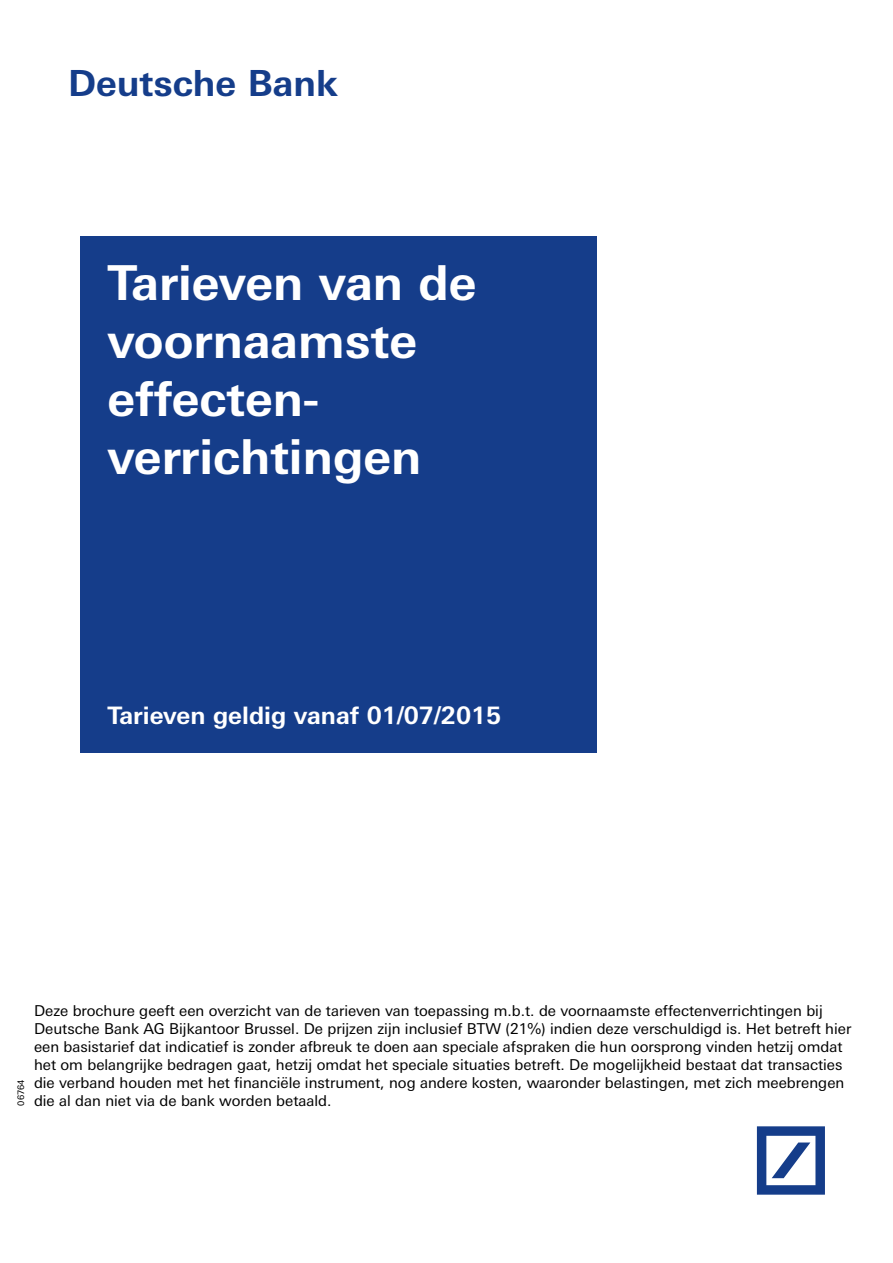
<style>
.page{position:relative;width:893px;height:1263px;background:#fff}
.page>*{position:absolute;margin:0;border:0;box-sizing:border-box;transform-origin:0 0}
.t1{font:700 48.15px/57.8px "Deu Ba Univers";color:#fff}
.t2{font:700 36px "Deu Ba Univers";color:#153d8a}
.t3{font:700 24.15px "Deu Ba Univers";color:#fff}
.t4{font:15px/18px "Deu Ba Univers";color:#000}
.t5{font:9px "Deu Ba Univers";color:#000}
</style>
<div class="page">
<div style="left:80px;top:236px;width:517px;height:517px;background:#153d8a"></div>
<svg style="left:757px;top:1126px;width:68px;height:69px"></svg>
<h2 class="t2" style="left:68px;top:61px;width:272px">Deutsche Bank</h2>
<h1 class="t1" style="left:107px;top:254px;width:371px">Tarieven van de voornaamste effecten&shy;verrichtingen</h1>
<h3 class="t3" style="left:107px;top:701px;width:395px">Tarieven geldig vanaf 01/07/2015</h3>
<p class="t5" style="left:16px;top:1106px;width:28px;rotate:-90deg">06764</p>
<p class="t4" style="left:34px;top:1001px;width:819px">Deze brochure geeft een overzicht van de tarieven van toepassing m.b.t. de voornaamste effectenverrichtingen bij Deutsche Bank AG Bijkantoor Brussel. De prijzen zijn inclusief BTW (21%) indien deze verschuldigd is. Het betreft hier een basistarief dat indicatief is zonder afbreuk te doen aan speciale afspraken die hun oorsprong vinden hetzij omdat het om belangrijke bedragen gaat, hetzij omdat het speciale situaties betreft. De mogelijkheid bestaat dat transacties die verband houden met het financiële instrument, nog andere kosten, waaronder belastingen, met zich meebrengen</p>
<p class="t4" style="left:34px;top:1091px;width:299px">die al dan niet via de bank worden betaald.</p>
</div>
